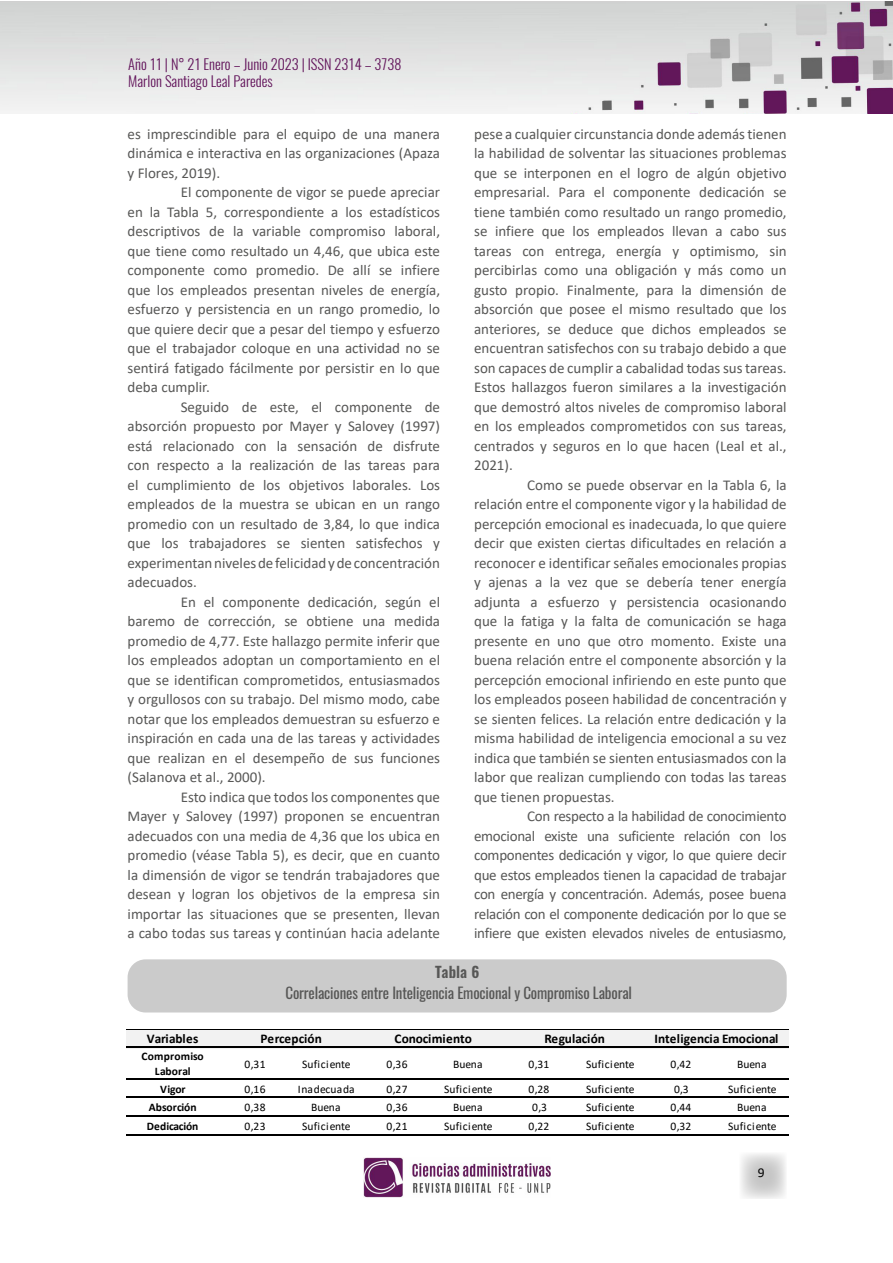
<style>
.page{position:relative;width:893px;height:1263px;background:#fff}
.page>*{position:absolute;margin:0;border:0;box-sizing:border-box;transform-origin:0 0}
.t1{font:15px/19.5px "Calibri";color:#575756;text-align:justify}
.t2{font:15px "Oswald";letter-spacing:-.01em;color:#575756}
.t3{font:600 15px "Oswald";letter-spacing:.01em;color:#575756}
.t4{font:300 14.4px/17.2px "Oswald";color:#61135a}
.t5{font:13.5px "Calibri";color:#000}
.t6{font:700 13.35px "Calibri";letter-spacing:-.005em;color:#000}
.t7{font:11.55px "Calibri";letter-spacing:.015em;color:#000}
.t8{font:700 11.55px/15.1px "Calibri";color:#000;text-align:center}
</style>
<div class="page">
<svg style="left:741px;top:1153px;width:45px;height:46px"></svg>
<img style="left:0;top:1px;width:893px;height:112px">
<img style="left:363px;top:1157px;width:188px;height:41px">
<div style="left:128px;top:959px;width:659px;height:53px;background:#c6c6c6;border-radius:18px"></div>
<div style="left:127px;top:1030px;width:662px;height:18px;background:#f2f2f2"></div>
<hr style="left:126px;top:1029px;width:663px;height:1px;background:#000">
<hr style="left:126px;top:1046px;width:663px;height:2px;background:#000">
<hr style="left:126px;top:1078px;width:663px;height:1px;background:#000">
<hr style="left:126px;top:1096px;width:663px;height:2px;background:#000">
<hr style="left:126px;top:1115px;width:663px;height:2px;background:#000">
<hr style="left:126px;top:1133px;width:663px;height:2px;background:#000">
<p class="t4" style="left:128px;top:53px;width:275px">Año 11 | N° 21 Enero – Junio 2023 | ISSN 2314 – 3738<br>Marlon Santiago Leal Paredes</p>
<p class="t1" style="left:128px;top:124px;width:314px">es imprescindible para el equipo de una manera dinámica e interactiva en las organizaciones (Apaza y Flores, 2019).</p>
<p class="t1" style="left:128px;top:182px;width:314px;text-indent:53px">El componente de vigor se puede apreciar en la Tabla 5, correspondiente a los estadísticos descriptivos de la variable compromiso laboral, que tiene como resultado un 4,46, que ubica este componente como promedio. De allí se infiere que los empleados presentan niveles de energía, esfuerzo y persistencia en un rango promedio, lo que quiere decir que a pesar del tiempo y esfuerzo que el trabajador coloque en una actividad no se sentirá fatigado fácilmente por persistir en lo que deba cumplir.</p>
<p class="t1" style="left:128px;top:397px;width:314px;text-indent:53px">Seguido de este, el componente de absorción propuesto por Mayer y Salovey (1997) está relacionado con la sensación de disfrute con respecto a la realización de las tareas para el cumplimiento de los objetivos laborales. Los empleados de la muestra se ubican en un rango promedio con un resultado de 3,84, lo que indica que los trabajadores se sienten satisfechos y experimentan niveles de felicidad y de concentración adecuados.</p>
<p class="t1" style="left:128px;top:592px;width:314px;text-indent:53px">En el componente dedicación, según el baremo de corrección, se obtiene una medida promedio de 4,77. Este hallazgo permite inferir que los empleados adoptan un comportamiento en el que se identifican comprometidos, entusiasmados y orgullosos con su trabajo. Del mismo modo, cabe notar que los empleados demuestran su esfuerzo e inspiración en cada una de las tareas y actividades que realizan en el desempeño de sus funciones (Salanova et al., 2000).</p>
<p class="t1" style="left:128px;top:787px;width:314px;text-indent:53px">Esto indica que todos los componentes que Mayer y Salovey (1997) proponen se encuentran adecuados con una media de 4,36 que los ubica en promedio (véase Tabla 5), es decir, que en cuanto la dimensión de vigor se tendrán trabajadores que desean y logran los objetivos de la empresa sin importar las situaciones que se presenten, llevan a cabo todas sus tareas y continúan hacia adelante</p>
<p class="t1" style="left:474px;top:124px;width:314px">pese a cualquier circunstancia donde además tienen la habilidad de solventar las situaciones problemas que se interponen en el logro de algún objetivo empresarial. Para el componente dedicación se tiene también como resultado un rango promedio, se infiere que los empleados llevan a cabo sus tareas con entrega, energía y optimismo, sin percibirlas como una obligación y más como un gusto propio. Finalmente, para la dimensión de absorción que posee el mismo resultado que los anteriores, se deduce que dichos empleados se encuentran satisfechos con su trabajo debido a que son capaces de cumplir a cabalidad todas sus tareas.<br>Estos hallazgos fueron similares a la investigación que demostró altos niveles de compromiso laboral en los empleados comprometidos con sus tareas, centrados y seguros en lo que hacen (Leal et al., 2021).</p>
<p class="t1" style="left:474px;top:475px;width:314px;text-indent:53px">Como se puede observar en la Tabla 6, la relación entre el componente vigor y la habilidad de percepción emocional es inadecuada, lo que quiere decir que existen ciertas dificultades en relación a reconocer e identificar señales emocionales propias y ajenas a la vez que se debería tener energía adjunta a esfuerzo y persistencia ocasionando que la fatiga y la falta de comunicación se haga presente en uno que otro momento. Existe una buena relación entre el componente absorción y la percepción emocional infiriendo en este punto que los empleados poseen habilidad de concentración y se sienten felices. La relación entre dedicación y la misma habilidad de inteligencia emocional a su vez indica que también se sienten entusiasmados con la labor que realizan cumpliendo con todas las tareas que tienen propuestas.</p>
<p class="t1" style="left:474px;top:806px;width:314px;text-indent:53px">Con respecto a la habilidad de conocimiento emocional existe una suficiente relación con los componentes dedicación y vigor, lo que quiere decir que estos empleados tienen la capacidad de trabajar con energía y concentración. Además, posee buena relación con el componente dedicación por lo que se infiere que existen elevados niveles de entusiasmo,</p>
<p class="t3" style="left:435px;top:964px;width:46px">Tabla 6</p>
<p class="t2" style="left:285px;top:980px;width:348px">Correlaciones entre Inteligencia Emocional y Compromiso Laboral</p>
<p class="t6" style="left:261px;top:1029px;width:63px">Percepción</p>
<p class="t6" style="left:395px;top:1029px;width:79px">Conocimiento</p>
<p class="t6" style="left:544px;top:1029px;width:62px">Regulación</p>
<p class="t6" style="left:655px;top:1029px;width:125px">Inteligencia Emocional</p>
<p class="t6" style="left:147px;top:1029px;width:53px">Variables</p>
<p class="t8" style="left:142px;top:1048px;width:64px">Compromiso<br>Laboral</p>
<p class="t7" style="left:245px;top:1056px;width:22px">0,31</p>
<p class="t7" style="left:302px;top:1056px;width:50px">Suficiente</p>
<p class="t7" style="left:387px;top:1056px;width:22px">0,36</p>
<p class="t7" style="left:453px;top:1056px;width:31px">Buena</p>
<p class="t7" style="left:529px;top:1056px;width:22px">0,31</p>
<p class="t7" style="left:586px;top:1056px;width:50px">Suficiente</p>
<p class="t7" style="left:671px;top:1056px;width:22px">0,42</p>
<p class="t7" style="left:737px;top:1056px;width:31px">Buena</p>
<p class="t8" style="left:160px;top:1081px;width:27px">Vigor</p>
<p class="t7" style="left:245px;top:1081px;width:22px">0,16</p>
<p class="t7" style="left:298px;top:1081px;width:58px">Inadecuada</p>
<p class="t7" style="left:387px;top:1081px;width:22px">0,27</p>
<p class="t7" style="left:444px;top:1081px;width:50px">Suficiente</p>
<p class="t7" style="left:529px;top:1081px;width:22px">0,28</p>
<p class="t7" style="left:586px;top:1081px;width:50px">Suficiente</p>
<p class="t7" style="left:674px;top:1081px;width:16px">0,3</p>
<p class="t7" style="left:728px;top:1081px;width:50px">Suficiente</p>
<p class="t8" style="left:149px;top:1100px;width:49px">Absorción</p>
<p class="t7" style="left:245px;top:1099px;width:22px">0,38</p>
<p class="t7" style="left:311px;top:1099px;width:31px">Buena</p>
<p class="t7" style="left:387px;top:1099px;width:22px">0,36</p>
<p class="t7" style="left:453px;top:1099px;width:31px">Buena</p>
<p class="t7" style="left:532px;top:1099px;width:16px">0,3</p>
<p class="t7" style="left:586px;top:1099px;width:50px">Suficiente</p>
<p class="t7" style="left:671px;top:1099px;width:22px">0,44</p>
<p class="t7" style="left:737px;top:1099px;width:31px">Buena</p>
<p class="t8" style="left:147px;top:1118px;width:53px">Dedicación</p>
<p class="t7" style="left:245px;top:1118px;width:22px">0,23</p>
<p class="t7" style="left:302px;top:1118px;width:50px">Suficiente</p>
<p class="t7" style="left:387px;top:1118px;width:22px">0,21</p>
<p class="t7" style="left:444px;top:1118px;width:50px">Suficiente</p>
<p class="t7" style="left:529px;top:1118px;width:22px">0,22</p>
<p class="t7" style="left:586px;top:1118px;width:50px">Suficiente</p>
<p class="t7" style="left:671px;top:1118px;width:22px">0,32</p>
<p class="t7" style="left:728px;top:1118px;width:50px">Suficiente</p>
<p class="t5" style="left:758px;top:1163px;width:8px">9</p>
</div>
